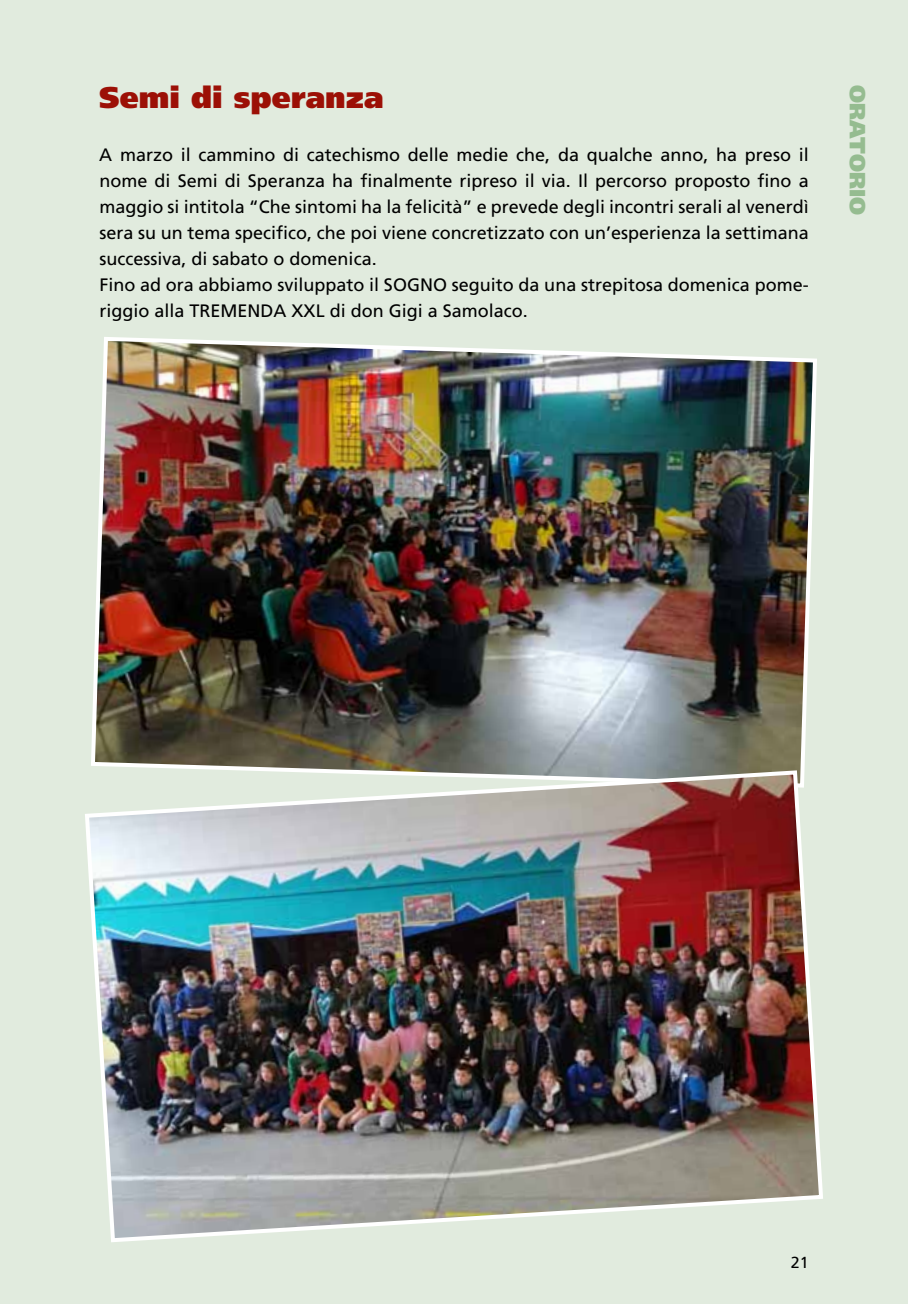
<style>
.page{position:relative;width:908px;height:1304px;background:#fff}
.page>*{position:absolute;margin:0;border:0;box-sizing:border-box;transform-origin:0 0}
.t1{font:900 30px "Frutiger";color:#9c1006}
.t2{font:900 22px "Frutiger";color:#95bc90}
.t3{font:18px/26px "Frutiger";color:#000}
.t4{font:16px "Frutiger";color:#000}
</style>
<div class="page">
<div style="left:0;top:0;width:907px;height:1304px;background:#e1ebde"></div>
<img style="left:91px;top:337px;width:726px;height:431px">
<img style="left:85px;top:768px;width:738px;height:474px">
<h1 class="t1" style="left:99px;top:79px;width:285px">Semi di speranza</h1>
<p class="t3" style="left:99px;top:142px;width:710px">A marzo il cammino di catechismo delle medie che, da qualche anno, ha preso il nome di Semi di Speranza ha finalmente ripreso il via. Il percorso proposto fino a maggio si intitola “Che sintomi ha la felicità” e prevede degli incontri serali al venerdì sera su un tema specifico, che poi viene concretizzato con un’esperienza la settimana successiva, di sabato o domenica.<br>Fino ad ora abbiamo sviluppato il SOGNO seguito da una strepitosa domenica pome&shy;riggio alla TREMENDA XXL di don Gigi a Samolaco.</p>
<p class="t2" style="left:870px;top:85px;width:131px;rotate:90deg">oratorio</p>
<p class="t4" style="left:790px;top:1253px;width:19px">21</p>
</div>
